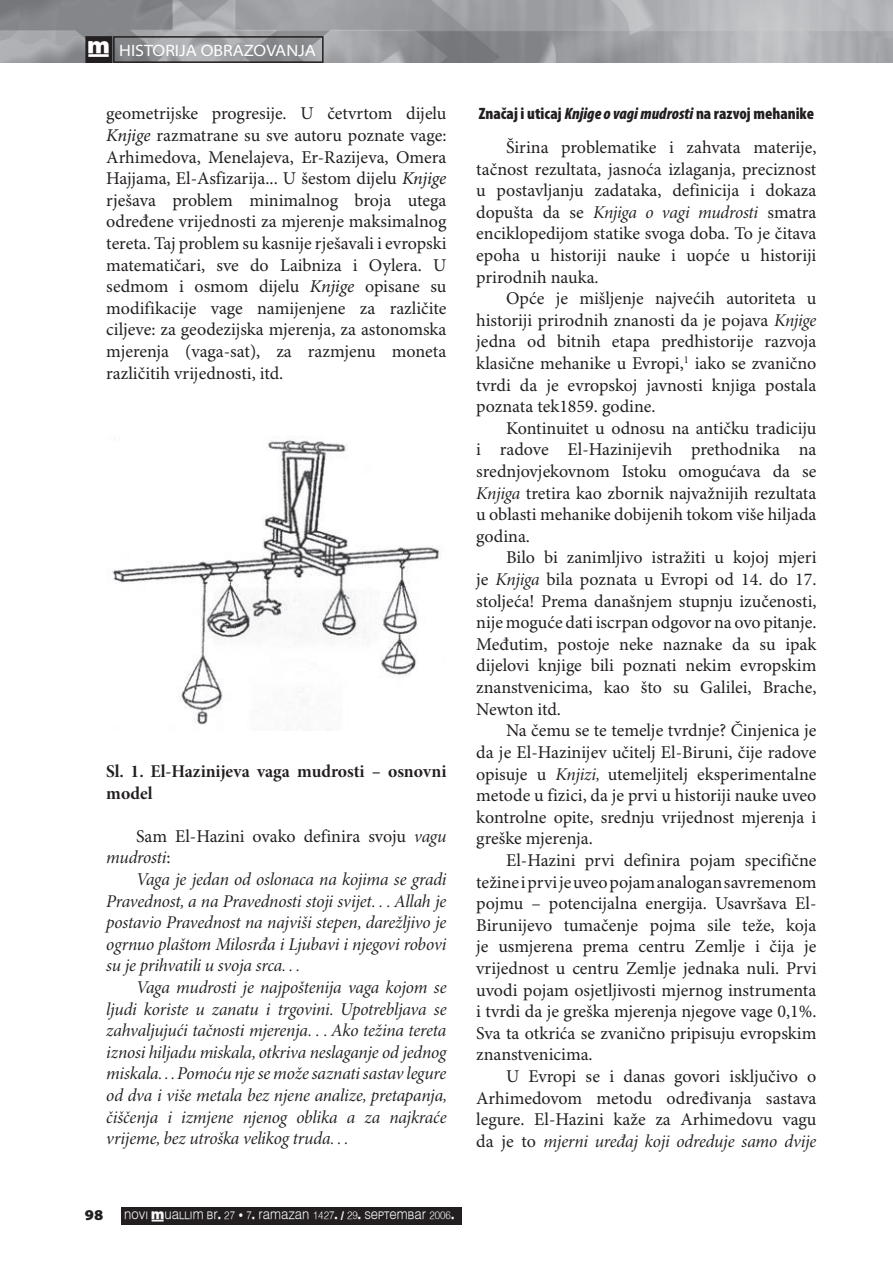
<style>
.page{position:relative;width:893px;height:1263px;background:#fff}
.page>*{position:absolute;margin:0;border:0;box-sizing:border-box;transform-origin:0 0}
.t1{font:18px/21.6px "Minion Pro";color:#231f20;text-align:justify}
.t2{font:18px "Minion Pro It Subh";letter-spacing:-.01em;color:#231f20}
.t3{font:18px/21.6px "Minion Pro Bold Subh";color:#231f20}
.t4{font:900 condensed 16.5px "Myriad Pro";color:#231f20}
.t5{font:semi-expanded 16.5px "Myriad Pro";color:#fff}
.t6{font:900 semi-expanded 15px "Myriad Pro";color:#231f20}
.t7{font:10.8px "Muallim";color:#f9f9f9;scale:.91 1}
.s1{font-family:"Muallim";font-stretch:normal}
.s2{font-style:italic}
.s3{font-family:"Minion Pro"}
.s4{font-family:"Minion Pro It Subh"}
</style>
<div class="page">
<img style="left:0;top:0;width:893px;height:62px">
<div style="left:86px;top:37px;width:25px;height:25px;background:#231f20"></div>
<div style="left:85px;top:36px;width:27px;height:27px;border:2px solid #231f20"></div>
<div style="left:113px;top:36px;width:211px;height:27px;border:2px solid #231f20"></div>
<div style="left:121px;top:1206px;width:340px;height:18px;background:#231f20"></div>
<img style="left:112px;top:437px;width:329px;height:288px">
<p class="t5" style="left:88px;top:41px;width:230px"><span class="s1">†</span> HISTORIJA OBRAZOVANJA</p>
<p class="t1" style="left:106px;top:104px;width:342px">geometrijske progresije. U četvrtom dijelu <span class="s2">Knjige</span> razmatrane su sve autoru poznate vage:<br>Arhimedova, Menelajeva, Er-Razijeva, Omera Hajjama, El-Asfizarija... U šestom dijelu <span class="s2">Knjige </span>rješava problem minimalnog broja utega određene vrijednosti za mjerenje maksimalnog tereta. Taj problem su kasnije rješavali i evropski matematičari, sve do Laibniza i Oylera. U sedmom i osmom dijelu <span class="s2">Knjige</span> opisane su modifikacije vage namijenjene za različite ciljeve: za geodezijska mjerenja, za astonomska mjerenja (vaga-sat), za razmjenu moneta različitih vrijednosti, itd.</p>
<p class="t4" style="left:479px;top:103px;width:337px">Značaj i uticaj <span class="s2">Knjige o vagi mudrosti</span> na razvoj mehanike</p>
<p class="t1" style="left:476px;top:137px;width:342px;text-indent:30px">Širina problematike i zahvata materije, tačnost rezultata, jasnoća izlaganja, preciznost u postavljanju zadataka, definicija i dokaza</p>
<p class="t2" style="left:476px;top:201px;width:342px"><span class="s3">dopušta da se</span> Knjiga o vagi mudrosti <span class="s3">smatra</span></p>
<p class="t1" style="left:476px;top:224px;width:342px">enciklopedijom statike svoga doba. To je čitava epoha u historiji nauke i uopće u historiji prirodnih nauka.</p>
<p class="t1" style="left:476px;top:288px;width:342px;text-indent:30px">Opće je mišljenje najvećih autoriteta u historiji prirodnih znanosti da je pojava <span class="s4">Knjige </span>jedna od bitnih etapa predhistorije razvoja klasične mehanike u Evropi,<sup>1</sup> iako se zvanično tvrdi da je evropskoj javnosti knjiga postala poznata tek1859. godine.</p>
<p class="t1" style="left:476px;top:418px;width:342px;text-indent:30px">Kontinuitet u odnosu na antičku tradiciju i radove El-Hazinijevih prethodnika na srednjovjekovnom Istoku omogućava da se <span class="s4">Knjiga</span> tretira kao zbornik najvažnijih rezultata u oblasti mehanike dobijenih tokom više hiljada godina.</p>
<p class="t1" style="left:476px;top:548px;width:342px;text-indent:30px">Bilo bi zanimljivo istražiti u kojoj mjeri je <span class="s4">Knjiga</span> bila poznata u Evropi od 14. do 17. stoljeća! Prema današnjem stupnju izučenosti, nije moguće dati iscrpan odgovor na ovo pitanje.<br>Međutim, postoje neke naznake da su ipak dijelovi knjige bili poznati nekim evropskim znanstvenicima, kao što su Galilei, Brache, Newton itd.</p>
<p class="t1" style="left:476px;top:720px;width:342px;text-indent:30px">Na čemu se te temelje tvrdnje? Činjenica je da je El-Hazinijev učitelj El-Biruni, čije radove opisuje u <span class="s4">Knjizi,</span> utemeljitelj eksperimentalne metode u fizici, da je prvi u historiji nauke uveo kontrolne opite, srednju vrijednost mjerenja i greške mjerenja.</p>
<p class="t1" style="left:476px;top:850px;width:342px;text-indent:30px">El-Hazini prvi definira pojam specifične težine i prvi je uveo pojam analogan savremenom pojmu – potencijalna energija. Usavršava El-Birunijevo tumačenje pojma sile teže, koja je usmjerena prema centru Zemlje i čija je vrijednost u centru Zemlje jednaka nuli. Prvi uvodi pojam osjetljivosti mjernog instrumenta i tvrdi da je greška mjerenja njegove vage 0,1%.<br>Sva ta otkrića se zvanično pripisuju evropskim znanstvenicima.</p>
<p class="t1" style="left:476px;top:1066px;width:342px;text-indent:30px">U Evropi se i danas govori isključivo o Arhimedovom metodu određivanja sastava legure. El-Hazini kaže za Arhimedovu vagu</p>
<p class="t2" style="left:476px;top:1130px;width:342px"><span class="s3">da je to</span> mjerni uređaj koji odreduje samo dvije</p>
<p class="t3" style="left:106px;top:761px;width:342px">Sl. 1. El-Hazinijeva vaga mudrosti – osnovni model</p>
<p class="t1" style="left:136px;top:826px;width:312px">Sam El-Hazini ovako definira svoju <span class="s4">vagu</span></p>
<p class="t2" style="left:106px;top:847px;width:66px">mudrosti<span class="s3">:</span></p>
<p class="t2" style="left:136px;top:868px;width:312px">Vaga je jedan od oslonaca na kojima se gradi</p>
<p class="t2" style="left:106px;top:890px;width:342px">Pravednost, a na Pravednosti stoji svijet. . . Allah je</p>
<p class="t2" style="left:106px;top:912px;width:342px">postavio Pravednost na najviši stepen, darežljivo je</p>
<p class="t2" style="left:106px;top:933px;width:342px">ogrnuo plaštom Milosrđa i Ljubavi i njegovi robovi</p>
<p class="t2" style="left:106px;top:955px;width:196px">su je prihvatili u svoja srca. . .</p>
<p class="t2" style="left:136px;top:976px;width:312px">Vaga mudrosti je najpoštenija vaga kojom se</p>
<p class="t2" style="left:106px;top:998px;width:342px">ljudi koriste u zanatu i trgovini. Upotrebljava se</p>
<p class="t2" style="left:106px;top:1020px;width:342px">zahvaljujući tačnosti mjerenja. . . Ako težina tereta</p>
<p class="t2" style="left:106px;top:1041px;width:342px">iznosi hiljadu miskala, otkriva neslaganje od jednog</p>
<p class="t2" style="left:106px;top:1063px;width:342px">miskala. . . Pomoću nje se može saznati sastav legure</p>
<p class="t2" style="left:106px;top:1084px;width:342px">od dva i više metala bez njene analize, pretapanja,</p>
<p class="t2" style="left:106px;top:1106px;width:342px">čiščenja i izmjene njenog oblika a za najkraće</p>
<p class="t2" style="left:106px;top:1128px;width:244px">vrijeme, bez utroška velikog truda. . .</p>
<p class="t6" style="left:85px;top:1207px;width:20px">98</p>
<p class="t7" style="left:124px;top:1208px;width:364px">NOVI †UALLIM BR. 27 • 7. RAMAZAN 1427. / 29. SEPTEMBAR 2006.</p>
</div>
